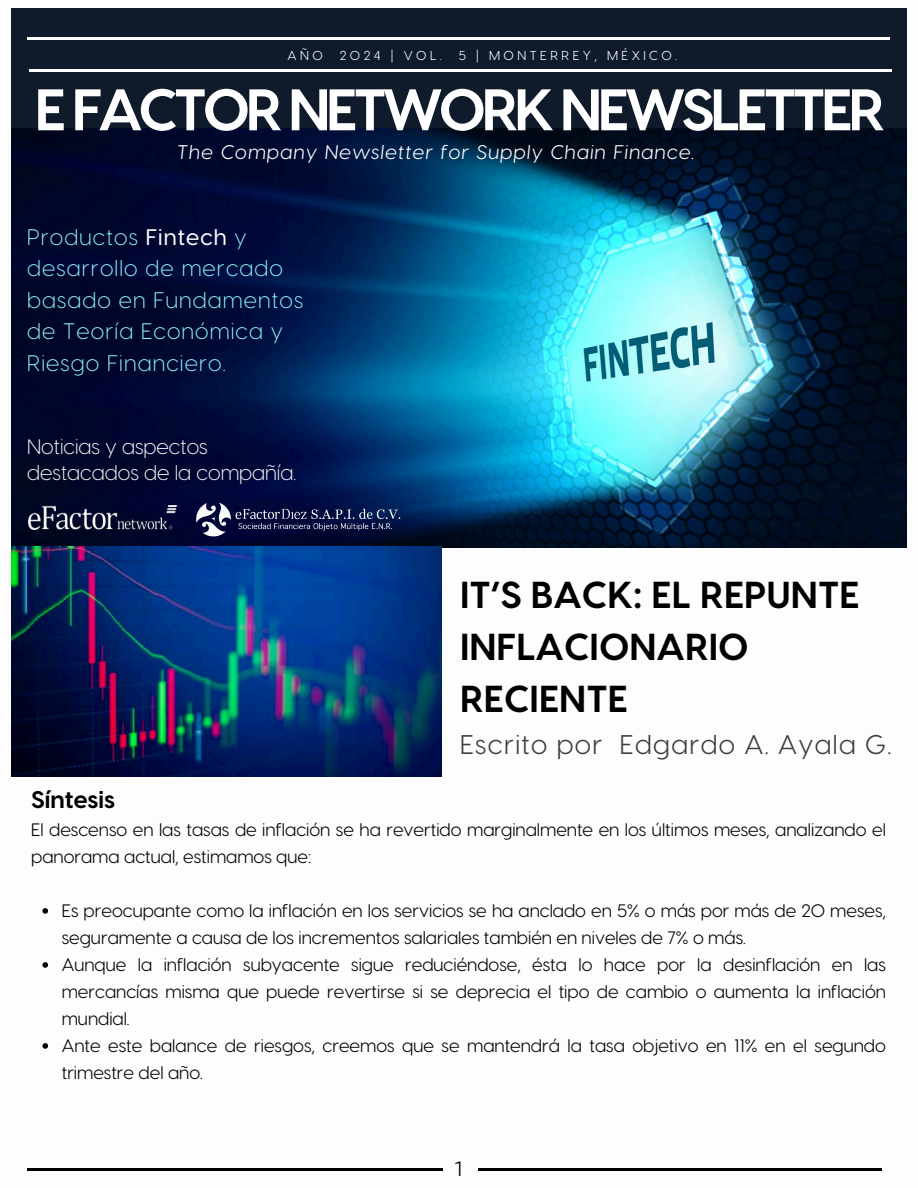
<style>
.page{position:relative;width:918px;height:1188px;background:#fff}
.page>*{position:absolute;margin:0;border:0;box-sizing:border-box;transform-origin:0 0}
.t1{font:700 58.5px "Visby CF";letter-spacing:-.075em;color:#fff}
.t2{font:700 37.5px/51.8px "Visby CF";color:#000}
.t3{font:27px "Visby CF";letter-spacing:.05em;color:#3d3d3d}
.t4{font:700 24px "Visby CF";color:#000}
.t5{font:300 22.5px/31.5px "Visby CF";letter-spacing:.05em;color:#90f5f9}
.t6{font:300 21px/25.8px "Visby CF";color:#fff}
.t7{font:300 21px "Exo 2";color:#000}
.t8{font:italic 19.8px "Visby CF";letter-spacing:.06em;color:#fff}
.t9{font:18px/27px "Visby CF";color:#000}
.t10{font:12.9px "Visby CF";letter-spacing:.27em;color:#fff}
.s1{font-weight:500;color:#fff}
</style>
<div class="page">
<hr style="left:27px;top:1168px;width:415px;height:2px;background:#000">
<hr style="left:478px;top:1168px;width:404px;height:2px;background:#000">
<div style="left:12px;top:8px;width:895px;height:462px;background:#0f1b2b"></div>
<hr style="left:27px;top:37px;width:863px;height:2px;background:#fff">
<hr style="left:29px;top:69px;width:863px;height:3px;background:#fff">
<img style="left:12px;top:129px;width:894px;height:418px">
<img style="left:29px;top:506px;width:147px;height:24px">
<img style="left:193px;top:496px;width:208px;height:43px">
<img style="left:12px;top:547px;width:430px;height:229px">
<svg style="left:42px;top:908px;width:6px;height:6px"></svg>
<svg style="left:42px;top:962px;width:6px;height:6px"></svg>
<svg style="left:42px;top:1043px;width:6px;height:6px"></svg>
<p class="t10" style="left:288px;top:47px;width:37px">AÑO</p>
<p class="t10" style="left:340px;top:47px;width:104px">2024 | VOL.</p>
<p class="t10" style="left:459px;top:47px;width:220px">5 | MONTERREY, MÉXICO.</p>
<p class="t1" style="left:35px;top:71px;width:852px">E FACTOR NETWORK NEWSLETTER</p>
<p class="t8" style="left:178px;top:139px;width:519px">The Company Newsletter for Supply Chain Finance.</p>
<h5 class="t5" style="left:27px;top:220px;width:277px">Productos <span class="s1">Fintech</span> y desarrollo de mercado basado en Fundamentos de Teoría Económica y<br>Riesgo Financiero.</h5>
<p class="t6" style="left:27px;top:432px;width:271px">Noticias y aspectos destacados de la compañía.</p>
<h3 class="t2" style="left:460px;top:567px;width:401px">IT’S BACK: EL REPUNTE<br>INFLACIONARIO<br>RECIENTE</h3>
<h2 class="t3" style="left:460px;top:727px;width:433px">Escrito por Edgardo A. Ayala G.</h2>
<h4 class="t4" style="left:31px;top:784px;width:86px">Síntesis</h4>
<h4 class="t9" style="left:31px;top:815px;width:856px">El descenso en las tasas de inflación se ha revertido marginalmente en los últimos meses, analizando el panorama actual, estimamos que:</h4>
<p class="t9" style="left:62px;top:896px;width:826px">Es preocupante como la inflación en los servicios se ha anclado en 5% o más por más de 20 meses, seguramente a causa de los incrementos salariales también en niveles de 7% o más.</p>
<p class="t9" style="left:62px;top:950px;width:826px;text-align:justify">Aunque la inflación subyacente sigue reduciéndose, ésta lo hace por la desinflación en las mercancías misma que puede revertirse si se deprecia el tipo de cambio o aumenta la inflación mundial.</p>
<p class="t9" style="left:62px;top:1031px;width:826px">Ante este balance de riesgos, creemos que se mantendrá la tasa objetivo en 11% en el segundo trimestre del año.</p>
<p class="t7" style="left:455px;top:1155px;width:10px">1</p>
</div>
